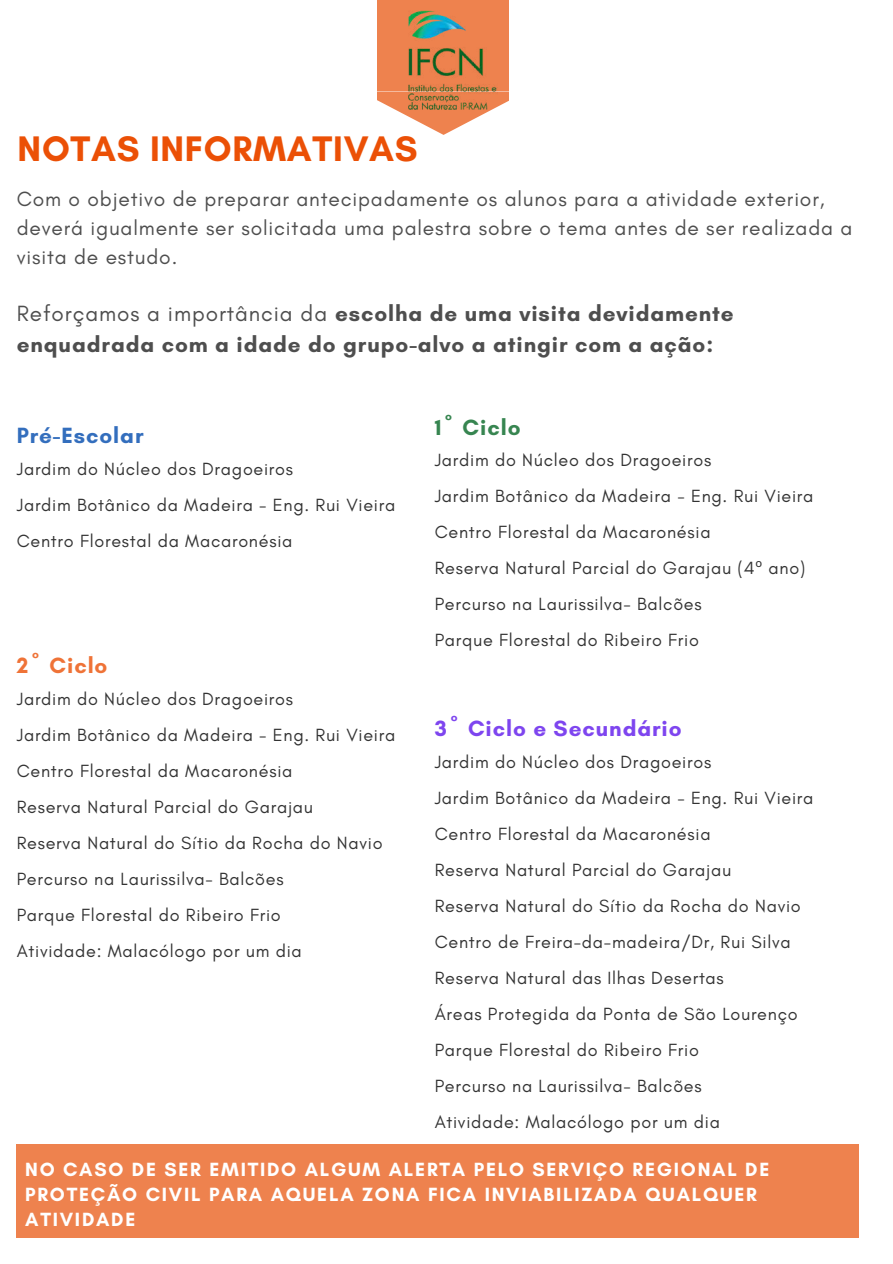
<style>
.page{position:relative;width:893px;height:1264px;background:#fff}
.page>*{position:absolute;margin:0;border:0;box-sizing:border-box;transform-origin:0 0}
.t1{font:700 36.15px "Glacial Indifference";letter-spacing:.02em;color:#eb5006}
.t2{font:700 22.5px/30.9px "Glacial Indifference";letter-spacing:.04em;color:#222}
.t3{font:700 22.5px "Glacial Indifference";letter-spacing:.04em;color:#5e17eb}
.t4{font:700 22.5px "Glacial Indifference";letter-spacing:.04em;color:#004aad}
.t5{font:700 22.5px "Glacial Indifference";letter-spacing:.04em;color:#eb5006}
.t6{font:700 22.5px "Glacial Indifference";letter-spacing:.04em;color:#056725}
.t7{font:21px/29px "Glacial Indifference";letter-spacing:.04em;color:#222}
.t8{font:700 19.5px/24.8px "Glacial Indifference";letter-spacing:.09em;color:#fff}
.t9{font:18px/36px "Glacial Indifference";letter-spacing:.04em;color:#000}
.s1{font-weight:400}
.s2{font-family:"Noto Sans"}
</style>
<div class="page">
<div style="left:17px;top:1144px;width:842px;height:93px;background:#ee824e"></div>
<img style="left:377px;top:0;width:132px;height:135px">
<h1 class="t1" style="left:18px;top:126px;width:401px">NOTAS INFORMATIVAS</h1>
<p class="t7" style="left:17px;top:184px;width:837px">Com o objetivo de preparar antecipadamente os alunos para a atividade exterior, deverá igualmente ser solicitada uma palestra sobre o tema antes de ser realizada a visita de estudo.</p>
<p class="t2" style="left:17px;top:297px;width:718px"><span class="s1">Reforçamos a importância da</span> escolha de uma visita devidamente enquadrada com a idade do grupo-alvo a atingir com a ação:</p>
<p class="t4" style="left:17px;top:421px;width:128px">Pré-Escolar</p>
<p class="t9" style="left:17px;top:450px;width:380px">Jardim do Núcleo dos Dragoeiros<br>Jardim Botânico da Madeira - Eng. Rui Vieira<br>Centro Florestal da Macaronésia</p>
<p class="t5" style="left:17px;top:651px;width:92px">2º Ciclo</p>
<p class="t9" style="left:17px;top:680px;width:380px">Jardim do Núcleo dos Dragoeiros<br>Jardim Botânico da Madeira - Eng. Rui Vieira Centro Florestal da Macaronésia<br>Reserva Natural Parcial do Garajau<br>Reserva Natural do Sítio da Rocha do Navio Percurso na Laurissilva- Balcões<br>Parque Florestal do Ribeiro Frio<br>Atividade: Malacólogo por um dia</p>
<p class="t6" style="left:434px;top:413px;width:87px">1º Ciclo</p>
<p class="t9" style="left:434px;top:442px;width:380px">Jardim do Núcleo dos Dragoeiros<br>Jardim Botânico da Madeira - Eng. Rui Vieira Centro Florestal da Macaronésia<br>Reserva Natural Parcial do Garajau (4<span class="s2">º</span> ano)<br>Percurso na Laurissilva- Balcões<br>Parque Florestal do Ribeiro Frio</p>
<p class="t3" style="left:434px;top:715px;width:248px">3º Ciclo e Secundário</p>
<p class="t9" style="left:434px;top:743px;width:380px">Jardim do Núcleo dos Dragoeiros<br>Jardim Botânico da Madeira - Eng. Rui Vieira Centro Florestal da Macaronésia<br>Reserva Natural Parcial do Garajau<br>Reserva Natural do Sítio da Rocha do Navio Centro de Freira-da-madeira/Dr, Rui Silva Reserva Natural das Ilhas Desertas<br>Áreas Protegida da Ponta de São Lourenço Parque Florestal do Ribeiro Frio<br>Percurso na Laurissilva- Balcões<br>Atividade: Malacólogo por um dia</p>
<p class="t8" style="left:25px;top:1156px;width:745px">NO CASO DE SER EMITIDO ALGUM ALERTA PELO SERVIÇO REGIONAL DE<br>PROTEÇÃO CIVIL PARA AQUELA ZONA FICA INVIABILIZADA QUALQUER<br>ATIVIDADE</p>
</div>
